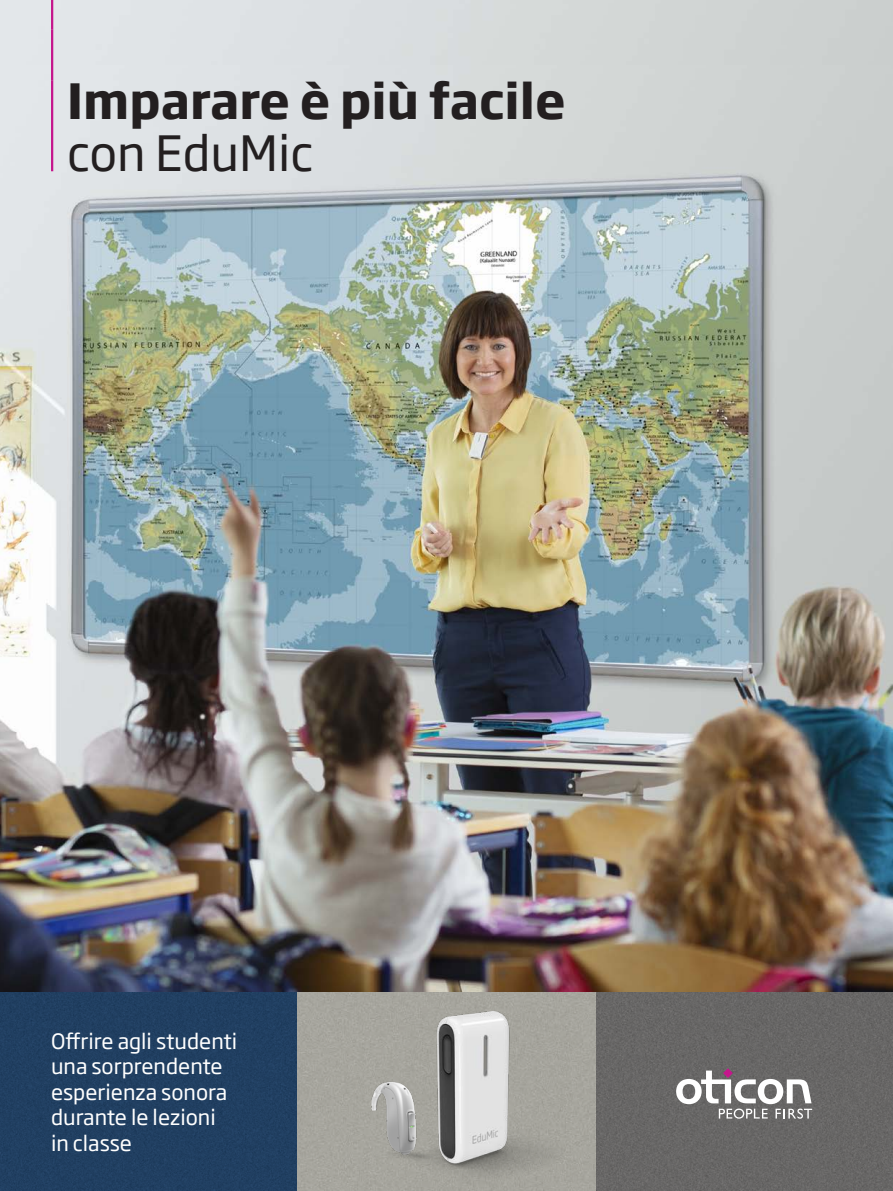
<style>
.page{position:relative;width:893px;height:1191px;background:#fff}
.page>*{position:absolute;margin:0;border:0;box-sizing:border-box;transform-origin:0 0}
.t1{font:700 48px "Soho Gothic Pro";color:#231f20}
.t2{font:48px "Soho Gothic Pro";color:#231f20}
.t3{font:21px/25.5px "Soho Gothic Pro";color:#fff}
</style>
<div class="page">
<img style="left:0;top:65px;width:893px;height:927px">
<img style="left:0;top:992px;width:893px;height:199px">
<svg style="left:676px;top:1068px;width:136px;height:50px"></svg>
<img style="left:368px;top:1074px;width:38px;height:101px">
<img style="left:406px;top:1011px;width:164px;height:180px">
<hr style="left:51px;top:0;width:2px;height:30px;background:#c5168c">
<hr style="left:51px;top:30px;width:2px;height:51px;background:#c5168c">
<hr style="left:51px;top:81px;width:2px;height:90px;background:#c5168c">
<h1 class="t1" style="left:67px;top:63px;width:500px">Imparare è più facile</h1>
<h1 class="t2" style="left:67px;top:116px;width:248px">con EduMic</h1>
<p class="t3" style="left:51px;top:1027px;width:188px">Offrire agli studenti una sorprendente esperienza sonora durante le lezioni in classe</p>
</div>
